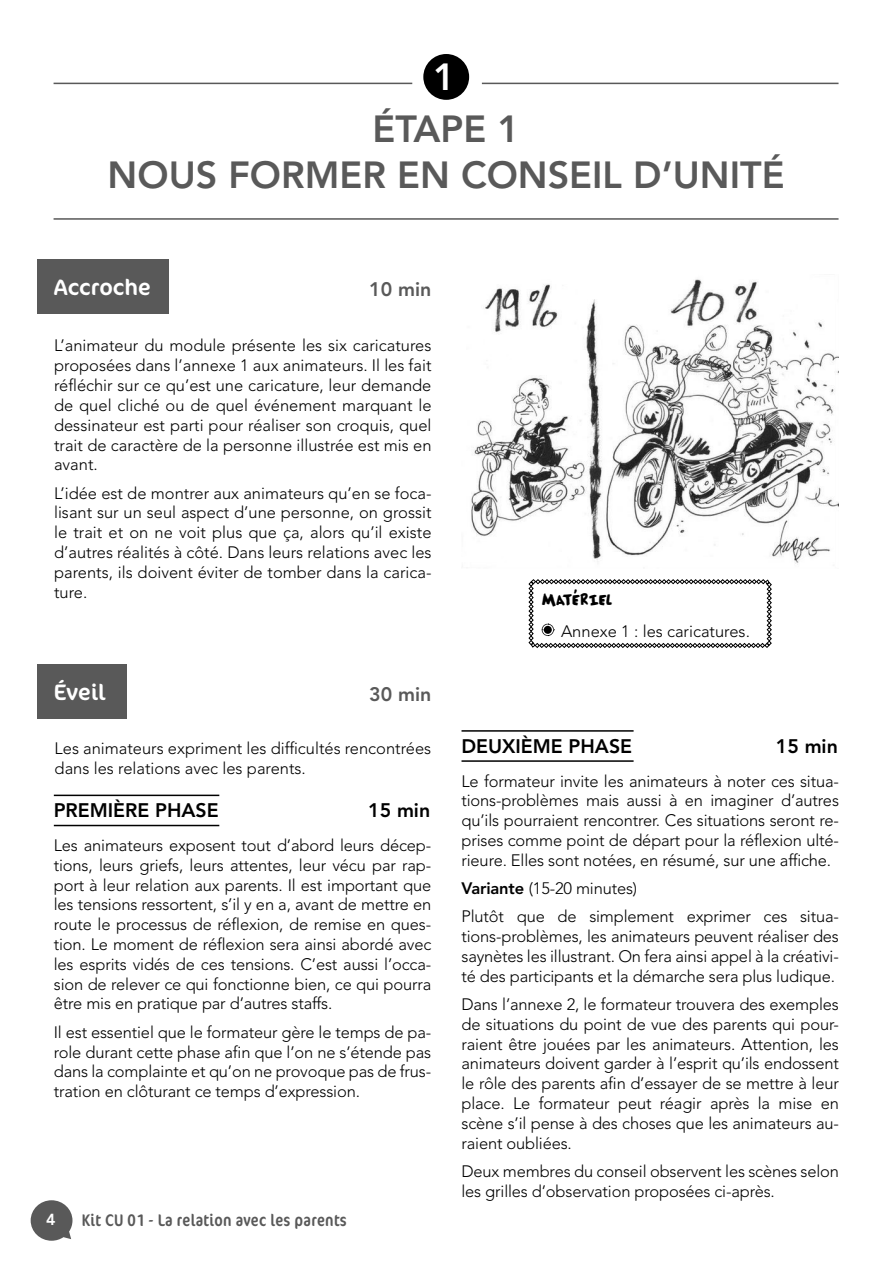
<style>
.page{position:relative;width:893px;height:1263px;background:#fff}
.page>*{position:absolute;margin:0;border:0;box-sizing:border-box;transform-origin:0 0}
.t1{font:800 37.5px/46.3px "Avenir LT Std";color:#595959;text-align:center}
.t2{font:800 37.5px "Avenir LT Std";color:#fff}
.t3{font:22.5px "Cocon OT";color:#fff}
.t4{font:800 19.5px "Avenir LT Std";color:#000}
.t5{font:800 19.5px "Avenir LT Std";color:#595959}
.t6{font:condensed 16.95px "Cocon OT";letter-spacing:.02em;color:#595959}
.t7{font:300 16.5px/19.8px "Avenir LT Std";letter-spacing:-.01em;color:#000;text-align:justify}
.t8{font:800 15.9px "Avenir LT Std";color:#fff}
.s1{font-family:"House Gen Col Housepaint";font-weight:400}
.s2{font-weight:800}
</style>
<div class="page">
<svg style="left:31px;top:1200px;width:41px;height:41px"></svg>
<hr style="left:54px;top:218px;width:784px;height:2px;background:#595959">
<div style="left:423px;top:54px;width:46px;height:46px;background:#000;border-radius:50%"></div>
<hr style="left:54px;top:83px;width:358px;height:1px;background:#595959">
<hr style="left:482px;top:83px;width:356px;height:1px;background:#595959">
<div style="left:37px;top:260px;width:131px;height:54px;background:#595959"></div>
<svg style="left:529px;top:579px;width:243px;height:69px"></svg>
<div style="left:37px;top:665px;width:90px;height:54px;background:#595959"></div>
<hr style="left:54px;top:825px;width:165px;height:1px;background:#000">
<hr style="left:54px;top:795px;width:165px;height:1px;background:#000">
<img style="left:471px;top:279px;width:368px;height:285px">
<hr style="left:461px;top:760px;width:173px;height:2px;background:#000">
<hr style="left:461px;top:730px;width:173px;height:2px;background:#000">
<p class="t2" style="left:433px;top:55px;width:24px">1</p>
<p class="t1" style="left:108px;top:105px;width:678px">ÉTAPE 1<br>NOUS FORMER EN CONSEIL D’UNITÉ</p>
<p class="t3" style="left:54px;top:274px;width:98px">Accroche</p>
<p class="t5" style="left:369px;top:278px;width:64px">10 min</p>
<p class="t7" style="left:54px;top:336px;width:379px">L’animateur du module présente les six caricatures proposées dans l’annexe 1 aux animateurs. Il les fait réfléchir sur ce qu’est une caricature, leur demande de quel cliché ou de quel événement marquant le dessinateur est parti pour réaliser son croquis, quel trait de caractère de la personne illustrée est mis en avant.</p>
<p class="t7" style="left:54px;top:483px;width:379px">L’idée est de montrer aux animateurs qu’en se foca&shy;lisant sur un seul aspect d’une personne, on grossit le trait et on ne voit plus que ça, alors qu’il existe d’autres réalités à côté. Dans leurs relations avec les parents, ils doivent éviter de tomber dans la carica&shy;ture.</p>
<p class="t3" style="left:54px;top:679px;width:53px">Éveil</p>
<p class="t5" style="left:369px;top:682px;width:64px">30 min</p>
<p class="t7" style="left:561px;top:583px;width:190px;line-height:32px;text-indent:-19px"><span class="s1">Matériel<br></span>Annexe 1 : les caricatures.</p>
<p class="t7" style="left:55px;top:739px;width:378px">Les animateurs expriment les difficultés rencontrées dans les relations avec les parents.</p>
<p class="t4" style="left:461px;top:734px;width:172px">DEUXIÈME PHASE</p>
<p class="t4" style="left:776px;top:734px;width:64px">15 min</p>
<p class="t7" style="left:461px;top:771px;width:379px">Le formateur invite les animateurs à noter ces situa&shy;tions-problèmes mais aussi à en imaginer d’autres qu’ils pourraient rencontrer. Ces situations seront re&shy;prises comme point de départ pour la réflexion ulté&shy;rieure. Elles sont notées, en résumé, sur une affiche.</p>
<p class="t7" style="left:461px;top:874px;width:379px;line-height:28.3px"><span class="s2">Variante</span> (15-20 minutes)<br>Plutôt que de simplement exprimer ces situa-</p>
<p class="t7" style="left:461px;top:927px;width:379px">tions-problèmes, les animateurs peuvent réaliser des saynètes les illustrant. On fera ainsi appel à la créativi&shy;té des participants et la démarche sera plus ludique.</p>
<p class="t7" style="left:461px;top:994px;width:379px">Dans l’annexe 2, le formateur trouvera des exemples de situations du point de vue des parents qui pour&shy;raient être jouées par les animateurs. Attention, les animateurs doivent garder à l’esprit qu’ils endossent le rôle des parents afin d’essayer de se mettre à leur place. Le formateur peut réagir après la mise en scène s’il pense à des choses que les animateurs au&shy;raient oubliées.</p>
<p class="t7" style="left:461px;top:1161px;width:379px">Deux membres du conseil observent les scènes selon les grilles d’observation proposées ci-après.</p>
<p class="t4" style="left:54px;top:799px;width:167px">PREMIÈRE PHASE</p>
<p class="t4" style="left:368px;top:799px;width:64px">15 min</p>
<p class="t7" style="left:54px;top:835px;width:379px">Les animateurs exposent tout d’abord leurs décep&shy;tions, leurs griefs, leurs attentes, leur vécu par rap&shy;port à leur relation aux parents. Il est important que les tensions ressortent, s’il y en a, avant de mettre en route le processus de réflexion, de remise en ques&shy;tion. Le moment de réflexion sera ainsi abordé avec les esprits vidés de ces tensions. C’est aussi l’occa&shy;sion de relever ce qui fonctionne bien, ce qui pourra être mis en pratique par d’autres staffs.</p>
<p class="t7" style="left:54px;top:1022px;width:379px">Il est essentiel que le formateur gère le temps de pa&shy;role durant cette phase afin que l’on ne s’étende pas dans la complainte et qu’on ne provoque pas de frus&shy;tration en clôturant ce temps d’expression.</p>
<p class="t8" style="left:46px;top:1210px;width:11px">4</p>
<p class="t6" style="left:82px;top:1211px;width:267px">Kit CU 01 - La relation avec les parents</p>
</div>
